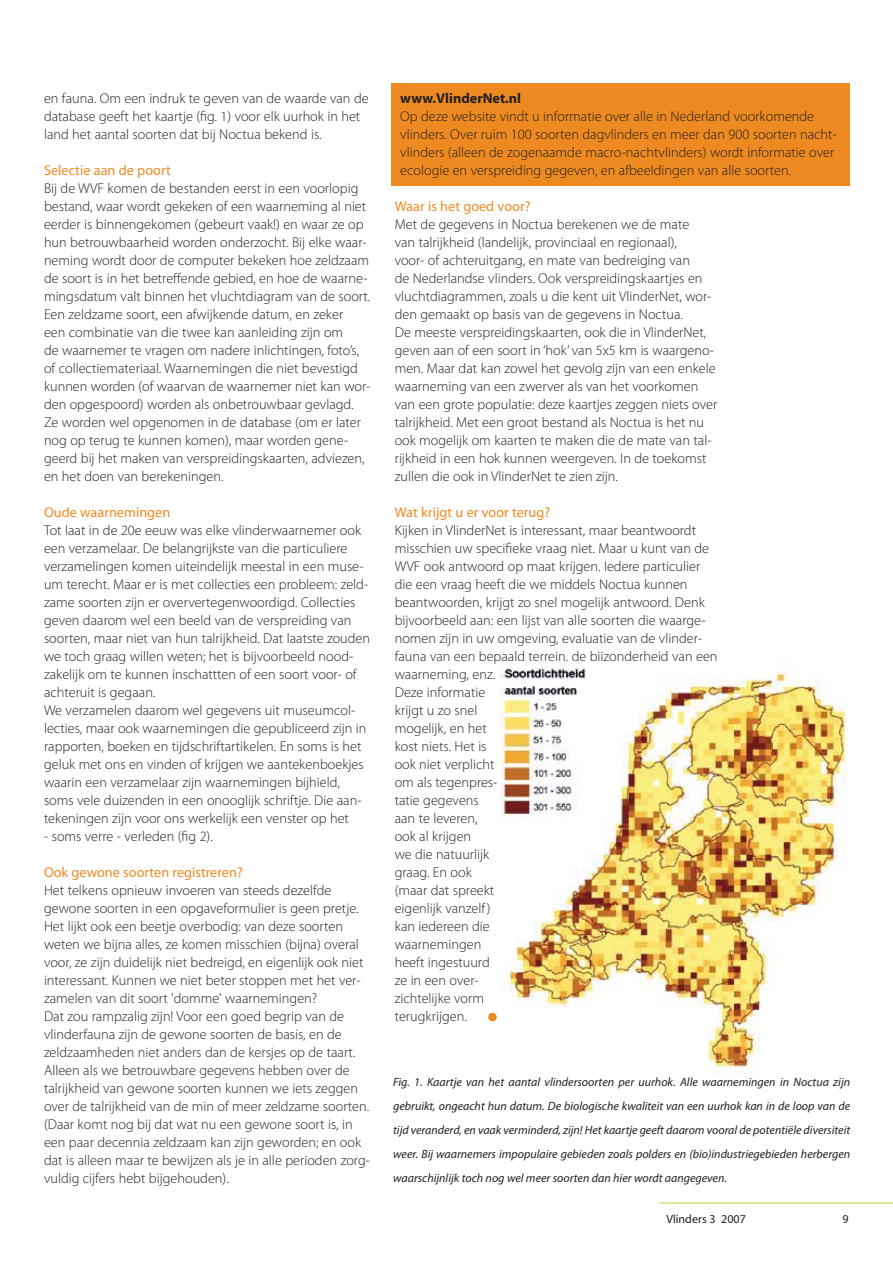
<style>
.page{position:relative;width:893px;height:1263px;background:#fff}
.page>*{position:absolute;margin:0;border:0;box-sizing:border-box;transform-origin:0 0}
.t1{font:300 14.25px/18px "Myriad Pro";color:#231f20}
.t2{font:14.25px "Myriad Pro";color:#ee8a22}
.t3{font:700 14.25px "Myriad Pro";color:#231f20}
.t4{font:italic 12px/24px "Myriad Pro";color:#231f20;text-align:justify}
.t5{font:12px "Myriad Pro";color:#231f20}
</style>
<div class="page">
<hr style="left:659px;top:1203px;width:234px;height:1px;background:#c6d12d">
<div style="left:392px;top:84px;width:458px;height:102px;background:#ee8a22"></div>
<img style="left:500px;top:662px;width:347px;height:408px">
<div style="left:488px;top:1013px;width:9px;height:8px;background:#ee8a22;border-radius:50%"></div>
<p class="t1" style="left:44px;top:90px;width:326px">en fauna. Om een indruk te geven van de waarde van de database geeft het kaartje (fig. 1) voor elk uurhok in het land het aantal soorten dat bij Noctua bekend is.</p>
<p class="t2" style="left:44px;top:165px;width:128px">Selectie aan de poort</p>
<p class="t1" style="left:44px;top:180px;width:328px">Bij de WVF komen de bestanden eerst in een voorlopig bestand, waar wordt gekeken of een waarneming al niet eerder is binnengekomen (gebeurt vaak!) en waar ze op hun betrouwbaarheid worden onderzocht. Bij elke waar&shy;neming wordt door de computer bekeken hoe zeldzaam de soort is in het betreffende gebied, en hoe de waarne&shy;mingsdatum valt binnen het vluchtdiagram van de soort.<br>Een zeldzame soort, een afwijkende datum, en zeker<br>een combinatie van die twee kan aanleiding zijn om<br>de waarnemer te vragen om nadere inlichtingen, foto’s, of collectiemateriaal. Waarnemingen die niet bevestigd kunnen worden (of waarvan de waarnemer niet kan wor&shy;den opgespoord) worden als onbetrouwbaar gevlagd.<br>Ze worden wel opgenomen in de database (om er later nog op terug te kunnen komen), maar worden gene&shy;geerd bij het maken van verspreidingskaarten, adviezen, en het doen van berekeningen.</p>
<p class="t2" style="left:44px;top:507px;width:128px">Oude waarnemingen</p>
<p class="t1" style="left:44px;top:522px;width:328px">Tot laat in de 20e eeuw was elke vlinderwaarnemer ook een verzamelaar. De belangrijkste van die particuliere verzamelingen komen uiteindelijk meestal in een muse&shy;um terecht. Maar er is met collecties een probleem: zeld&shy;zame soorten zijn er oververtegenwoordigd. Collecties geven daarom wel een beeld van de verspreiding van soorten, maar niet van hun talrijkheid. Dat laatste zouden we toch graag willen weten; het is bijvoorbeeld nood&shy;zakelijk om te kunnen inschattten of een soort voor- of achteruit is gegaan.<br>We verzamelen daarom wel gegevens uit museumcol&shy;lecties, maar ook waarnemingen die gepubliceerd zijn in rapporten, boeken en tijdschriftartikelen. En soms is het geluk met ons en vinden of krijgen we aantekenboekjes waarin een verzamelaar zijn waarnemingen bijhield, soms vele duizenden in een onooglijk schriftje. Die aan&shy;tekeningen zijn voor ons werkelijk een venster op het</p>
<p class="t1" style="left:44px;top:828px;width:170px">- soms verre - verleden (fig 2).</p>
<p class="t2" style="left:44px;top:867px;width:200px">Ook gewone soorten registreren?</p>
<p class="t1" style="left:44px;top:882px;width:327px">Het telkens opnieuw invoeren van steeds dezelfde gewone soorten in een opgaveformulier is geen pretje.<br>Het lijkt ook een beetje overbodig: van deze soorten weten we bijna alles, ze komen misschien (bijna) overal voor, ze zijn duidelijk niet bedreigd, en eigenlijk ook niet interessant. Kunnen we niet beter stoppen met het ver&shy;zamelen van dit soort 'domme' waarnemingen?<br>Dat zou rampzalig zijn! Voor een goed begrip van de vlinderfauna zijn de gewone soorten de basis, en de zeldzaamheden niet anders dan de kersjes op de taart.<br>Alleen als we betrouwbare gegevens hebben over de talrijkheid van gewone soorten kunnen we iets zeggen over de talrijkheid van de min of meer zeldzame soorten. (Daar komt nog bij dat wat nu een gewone soort is, in een paar decennia zeldzaam kan zijn geworden; en ook dat is alleen maar te bewijzen als je in alle perioden zorg&shy;vuldig cijfers hebt bijgehouden).</p>
<p class="t3" style="left:400px;top:93px;width:122px">www.VlinderNet.nl</p>
<p class="t1" style="left:400px;top:108px;width:438px">Op deze website vindt u informatie over alle in Nederland voorkomende vlinders. Over ruim 100 soorten dagvlinders en meer dan 900 soorten nacht&shy;vlinders (alleen de zogenaamde macro-nachtvlinders) wordt informatie over ecologie en verspreiding gegeven, en afbeeldingen van alle soorten.</p>
<p class="t2" style="left:395px;top:201px;width:137px">Waar is het goed voor?</p>
<p class="t1" style="left:395px;top:216px;width:324px">Met de gegevens in Noctua berekenen we de mate<br>van talrijkheid (landelijk, provinciaal en regionaal),<br>voor- of achteruitgang, en mate van bedreiging van<br>de Nederlandse vlinders. Ook verspreidingskaartjes en vluchtdiagrammen, zoals u die kent uit VlinderNet, wor&shy;den gemaakt op basis van de gegevens in Noctua.<br>De meeste verspreidingskaarten, ook die in VlinderNet, geven aan of een soort in ‘hok’ van 5x5 km is waargeno&shy;men. Maar dat kan zowel het gevolg zijn van een enkele waarneming van een zwerver als van het voorkomen van een grote populatie: deze kaartjes zeggen niets over talrijkheid. Met een groot bestand als Noctua is het nu ook mogelijk om kaarten te maken die de mate van tal&shy;rijkheid in een hok kunnen weergeven. In de toekomst zullen die ook in VlinderNet te zien zijn.</p>
<p class="t2" style="left:395px;top:507px;width:157px">Wat krijgt u er voor terug?</p>
<p class="t1" style="left:395px;top:522px;width:324px">Kijken in VlinderNet is interessant, maar beantwoordt misschien uw specifieke vraag niet. Maar u kunt van de<br>WVF ook antwoord op maat krijgen. Iedere particulier die een vraag heeft die we middels Noctua kunnen beantwoorden, krijgt zo snel mogelijk antwoord. Denk bijvoorbeeld aan: een lijst van alle soorten die waarge&shy;nomen zijn in uw omgeving, evaluatie van de vlinder&shy;fauna van een bepaald terrein, de bijzonderheid van een waarneming, enz.<br>Deze informatie<br>krijgt u zo snel<br>mogelijk, en het<br>kost niets. Het is<br>ook niet verplicht<br>om als tegenpres-<br>tatie gegevens<br>aan te leveren,<br>ook al krijgen<br>we die natuurlijk<br>graag. En ook<br>(maar dat spreekt<br>eigenlijk vanzelf )<br>kan iedereen die<br>waarnemingen<br>heeft ingestuurd<br>ze in een over-<br>zichtelijke vorm<br>terugkrijgen.</p>
<p class="t4" style="left:393px;top:1071px;width:458px">Fig. 1. Kaartje van het aantal vlindersoorten per uurhok. Alle waarnemingen in Noctua zijn gebruikt, ongeacht hun datum. De biologische kwaliteit van een uurhok kan in de loop van de tijd veranderd, en vaak verminderd, zijn! Het kaartje geeft daarom vooral de potentiële diversiteit weer. Bij waarnemers impopulaire gebieden zoals polders en (bio)industriegebieden herbergen waarschijnlijk toch nog wel meer soorten dan hier wordt aangegeven.</p>
<p class="t5" style="left:666px;top:1214px;width:81px">Vlinders 3 2007</p>
<p class="t5" style="left:842px;top:1214px;width:8px">9</p>
</div>
